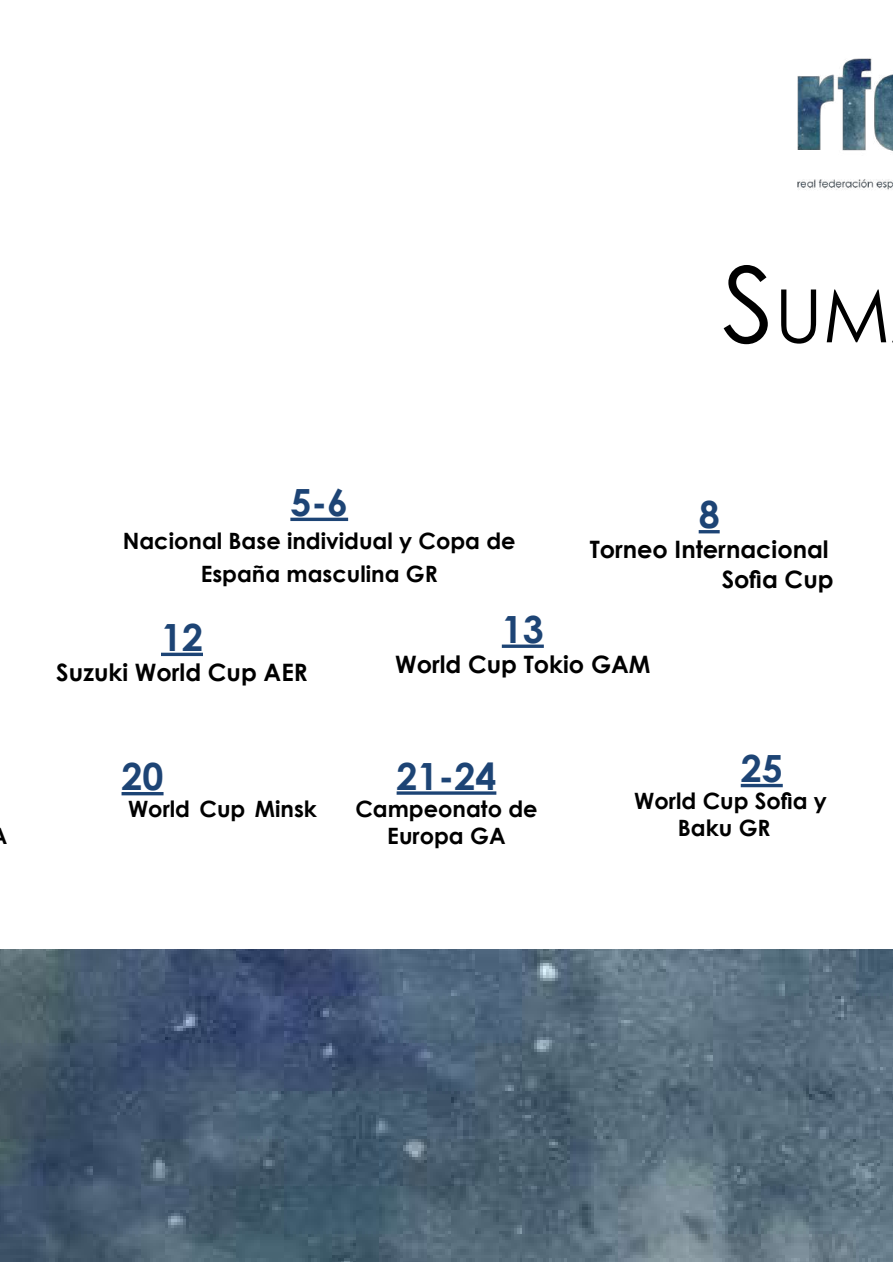
<style>
.page{position:relative;width:893px;height:1263px;background:#fff}
.page>*{position:absolute;margin:0;border:0;box-sizing:border-box;transform-origin:0 0}
.t1{font:73.5px "Century Gothic";color:#000}
.t2{font:700 37.5px "Century Gothic";color:#1d4475}
.t3{font:700 24px/30px "Century Gothic";color:#000;text-align:right}
.t4{font:700 22.5px/27px "Century Gothic";color:#000;text-align:center}
.s1{font-size:105px}
</style>
<div class="page">
<hr style="left:290px;top:518px;width:58px;height:3px;background:#1d4475">
<hr style="left:161px;top:653px;width:42px;height:3px;background:#1d4475">
<hr style="left:122px;top:792px;width:42px;height:3px;background:#1d4475">
<img style="left:797px;top:58px;width:96px;height:132px">
<hr style="left:699px;top:530px;width:21px;height:3px;background:#1d4475">
<hr style="left:741px;top:784px;width:42px;height:3px;background:#1d4475">
<svg style="left:397px;top:791px;width:99px;height:4px"></svg>
<svg style="left:502px;top:644px;width:42px;height:4px"></svg>
<img style="left:0;top:949px;width:893px;height:313px">
<h1 class="t1" style="left:722px;top:264px;width:169px"><span class="s1">S</span>um</h1>
<h2 class="t2" style="left:290px;top:474px;width:59px">5-6</h2>
<p class="t4" style="left:123px;top:523px;width:394px;line-height:33px">Nacional Base individual y Copa de<br>España masculina GR</p>
<h2 class="t2" style="left:161px;top:609px;width:43px">12</h2>
<p class="t3" style="left:56px;top:656px;width:253px">Suzuki World Cup AER</p>
<h2 class="t2" style="left:699px;top:486px;width:22px">8</h2>
<p class="t3" style="left:590px;top:533px;width:245px">Torneo Internacional<br>Sofia Cup</p>
<h2 class="t2" style="left:502px;top:601px;width:43px">13</h2>
<p class="t3" style="left:395px;top:648px;width:257px">World Cup Tokio GAM</p>
<h2 class="t2" style="left:122px;top:748px;width:43px">20</h2>
<p class="t4" style="left:128px;top:794px;width:190px">World Cup Minsk</p>
<h2 class="t2" style="left:397px;top:747px;width:101px">21-24</h2>
<p class="t4" style="left:355px;top:794px;width:184px">Campeonato de<br>Europa GA</p>
<h2 class="t2" style="left:741px;top:740px;width:43px">25</h2>
<p class="t4" style="left:634px;top:786px;width:194px">World Cup Sofia y<br>Baku GR</p>
</div>
